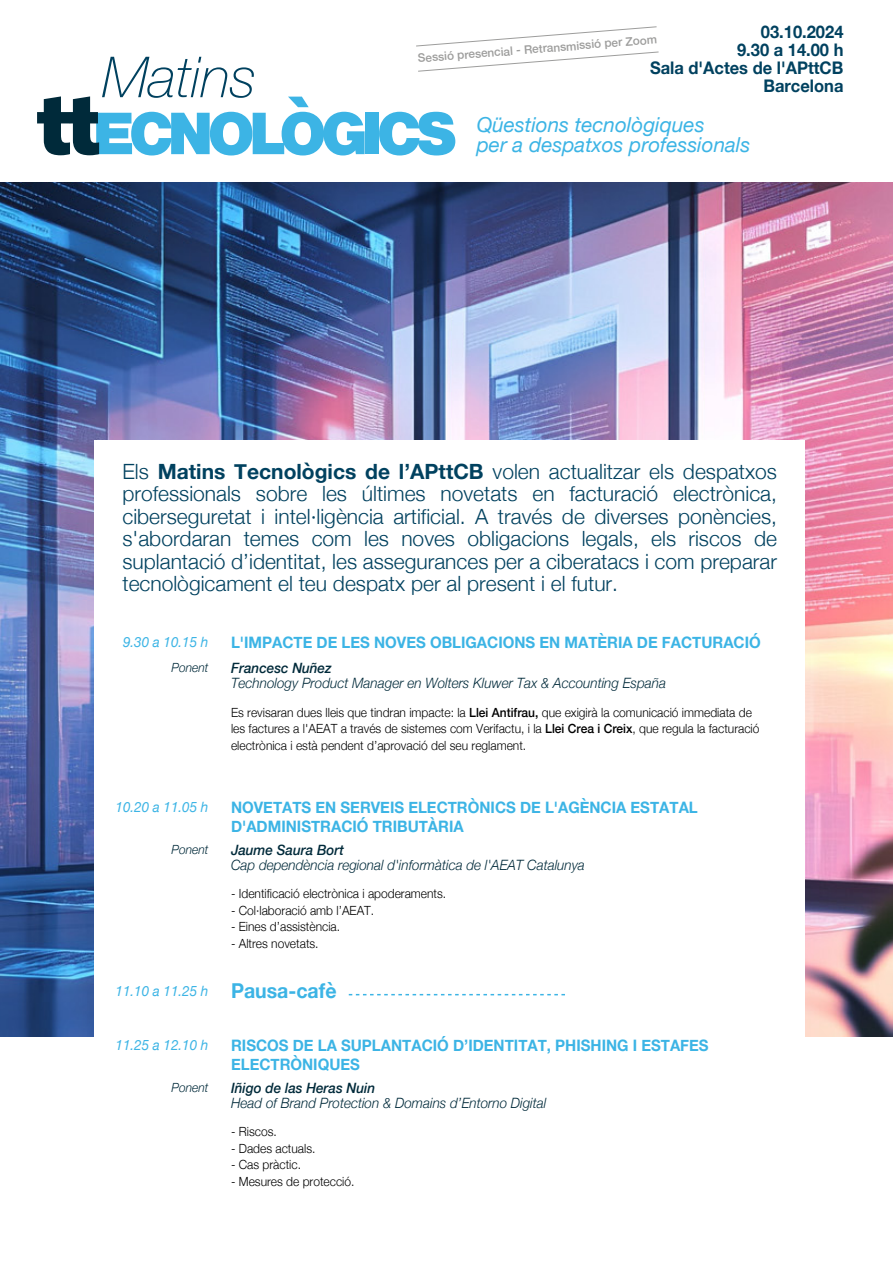
<style>
.page{position:relative;width:893px;height:1263px;background:#fff}
.page>*{position:absolute;margin:0;border:0;box-sizing:border-box;transform-origin:0 0}
.t1{font:900 58.2px "Helvetica Now Text";letter-spacing:-.1em;color:#3cb4e5}
.t2{font:italic 100 56.55px "Helvetica Neue";color:#00415f}
.t3{font:300 21px/22.5px "Helvetica Neue";color:#00415f;text-align:justify}
.t4{font:italic 20.7px/19.5px "Helvetica Neue";color:#3cb4e5}
.t5{font:700 17.4px/18px "Helvetica Neue";color:#00415f;text-align:right;scale:.95 1}
.t6{font:700 15.75px/19.5px "Helvetica Neue";color:#3cb4e5;scale:.95 1}
.t7{font:italic 300 14.25px "Helvetica Neue";color:#002a3a;scale:.95 1}
.t8{font:italic 14.25px "Helvetica Neue";color:#3cb4e5;scale:.95 1}
.t9{font:italic 500 14.25px "Helvetica Neue";color:#002a3a;scale:.95 1}
.t10{font:300 12.6px/16.5px "Helvetica Neue";color:#000;scale:.95 1}
.t11{font:italic 300 12.6px "Helvetica Neue";color:#002a3a;scale:.95 1}
.t12{font:500 11.7px "Helvetica Neue";color:#9d9d9c}
.s1{font-weight:700}
.s2{font-weight:500}
.s3{font-weight:700;font-style:normal;font-size:20.55px}
</style>
<div class="page">
<img style="left:0;top:182px;width:893px;height:854px">
<div style="left:95px;top:440px;width:710px;height:822px;background:#fff"></div>
<svg style="left:37px;top:96px;width:62px;height:59px"></svg>
<svg style="left:349px;top:994px;width:216px;height:1px"></svg>
<svg style="left:416px;top:26px;width:243px;height:46px"></svg>
<h3 class="t5" style="left:650px;top:23px;width:205px">03.10.2024<br>9.30 a 14.00 h<br>Sala d'Actes de l'APttCB<br>Barcelona</h3>
<p class="t12" style="left:417px;top:50px;width:241px;rotate:-5deg">Sessió presencial - Retransmissió per Zoom</p>
<h2 class="t2" style="left:102px;top:34px;width:156px">Matins</h2>
<h1 class="t1" style="left:93px;top:90px;width:366px">ECNOLÒGICS</h1>
<h3 class="t4" style="left:477px;top:116px;width:275px">Qüestions tecnològiques<br>per a despatxos professionals</h3>
<p class="t3" style="left:122px;top:458px;width:656px">Els <span class="s1">Matins Tecnològics de l’APttCB</span> volen actualitzar els despatxos professionals sobre les últimes novetats en facturació electrònica, ciberseguretat i intel·ligència artificial. A través de diverses ponències, s'abordaran temes com les noves obligacions legals, els riscos de suplantació d’identitat, les assegurances per a ciberatacs i com preparar tecnològicament el teu despatx per al present i el futur.</p>
<p class="t8" style="left:123px;top:631px;width:91px">9.30 a 10.15 h</p>
<p class="t6" style="left:231px;top:633px;width:559px">L'IMPACTE DE LES NOVES OBLIGACIONS EN MATÈRIA DE FACTURACIÓ</p>
<p class="t9" style="left:231px;top:656px;width:107px">Francesc Nuñez</p>
<p class="t7" style="left:231px;top:672px;width:459px">Technology Product Manager en Wolters Kluwer Tax &amp; Accounting España</p>
<p class="t10" style="left:231px;top:703px;width:558px">Es revisaran dues lleis que tindran impacte: la <span class="s2">Llei Antifrau,</span> que exigirà la comunicació immediata de les factures a l'AEAT a través de sistemes com Verifactu, i la <span class="s2">Llei Crea i Creix</span>, que regula la facturació electrònica i està pendent d’aprovació del seu reglament.</p>
<p class="t11" style="left:172px;top:657px;width:40px">Ponent</p>
<p class="t8" style="left:116px;top:796px;width:99px">10.20 a 11.05 h</p>
<p class="t6" style="left:231px;top:798px;width:493px">NOVETATS EN SERVEIS ELECTRÒNICS DE L'AGÈNCIA ESTATAL<br>D'ADMINISTRACIÓ TRIBUTÀRIA</p>
<p class="t9" style="left:231px;top:837px;width:120px">Jaume Saura Bort</p>
<p class="t7" style="left:231px;top:853px;width:374px">Cap dependència regional d'informàtica de l'AEAT Catalunya</p>
<p class="t10" style="left:231px;top:885px;width:228px">- Identificació electrònica i apoderaments.</p>
<p class="t10" style="left:231px;top:901px;width:152px">- Col·laboració amb l’AEAT.</p>
<p class="t10" style="left:231px;top:918px;width:116px">- Eines d’assistència.</p>
<p class="t10" style="left:231px;top:934px;width:94px">- Altres novetats.</p>
<p class="t11" style="left:172px;top:839px;width:40px">Ponent</p>
<p class="t8" style="left:116px;top:981px;width:234px">11.10 a 11.25 h <span class="s3">Pausa-cafè</span></p>
<p class="t8" style="left:116px;top:1034px;width:99px">11.25 a 12.10 h</p>
<p class="t6" style="left:231px;top:1036px;width:504px">RISCOS DE LA SUPLANTACIÓ D’IDENTITAT, PHISHING I ESTAFES<br>ELECTRÒNIQUES</p>
<p class="t9" style="left:231px;top:1075px;width:153px">Iñigo de las Heras Nuin</p>
<p class="t7" style="left:231px;top:1091px;width:333px">Head of Brand Protection &amp; Domains d’Entorno Digital</p>
<p class="t10" style="left:231px;top:1123px;width:50px">- Riscos.</p>
<p class="t10" style="left:231px;top:1139px;width:90px">- Dades actuals.</p>
<p class="t10" style="left:231px;top:1156px;width:75px">- Cas pràctic.</p>
<p class="t10" style="left:231px;top:1172px;width:131px">- Mesures de protecció.</p>
<p class="t11" style="left:172px;top:1077px;width:40px">Ponent</p>
</div>
